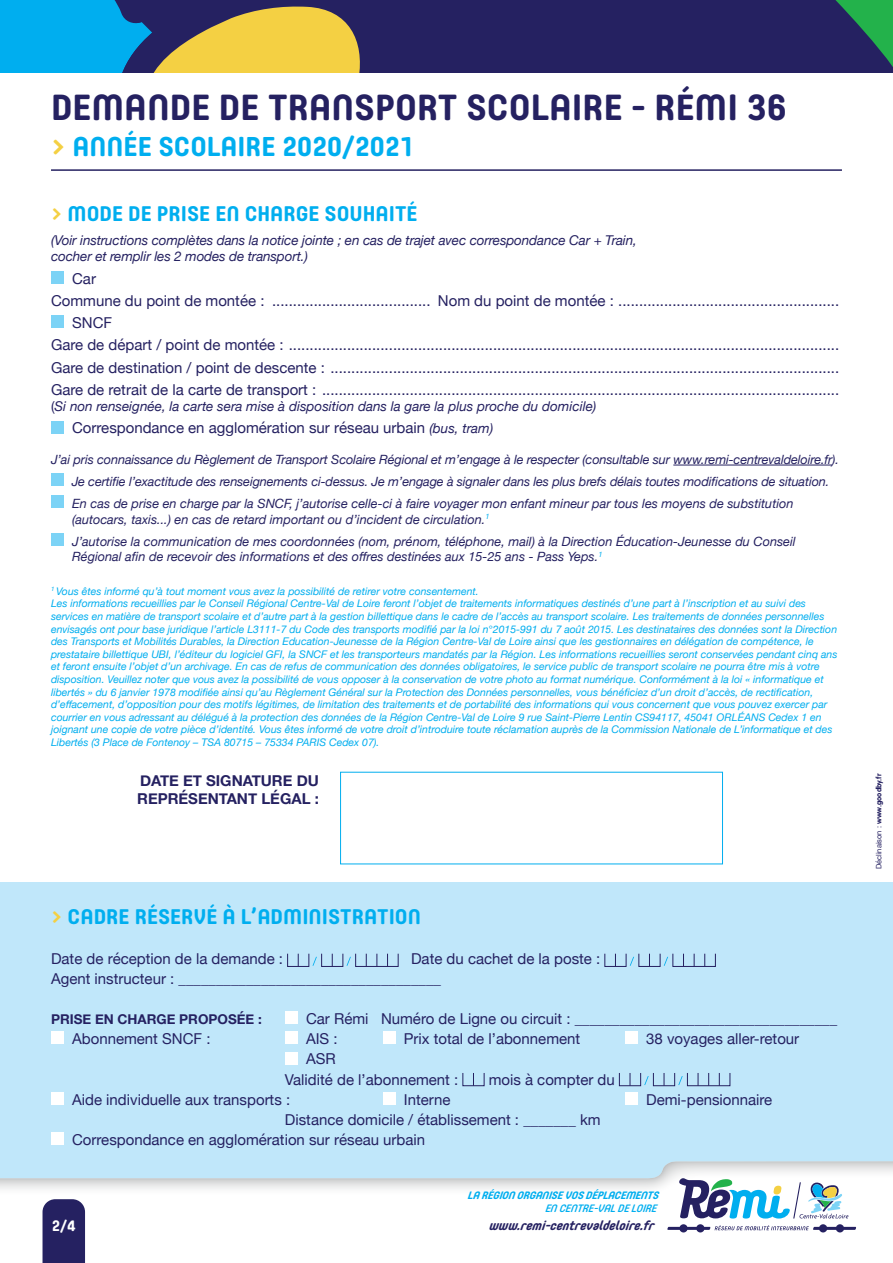
<style>
.page{position:relative;width:893px;height:1263px;background:#fff}
.page>*{position:absolute;margin:0;border:0;box-sizing:border-box;transform-origin:0 0}
.t1{font:700 36px "Core Mellow 65";color:#252161}
.t2{font:700 27px "Core Mellow 65";color:#00aeef}
.t3{font:700 21px "Core Mellow 65";color:#00aeef}
.t4{font:15px/20.1px "Helvetica Neue";color:#252161}
.t5{font:700 15px/18px "Helvetica Neue";color:#252161}
.t6{font:700 15px "Core Mellow 65";color:#fff}
.t7{font:italic 13.5px/16.2px "Helvetica Neue";letter-spacing:-.01em;color:#252161}
.t8{font:700 13.5px "Helvetica Neue";color:#252161}
.t9{font:italic 700 13.05px "Core Mellow 65";color:#252161}
.t10{font:italic 12.75px/22.2px "Helvetica Neue";color:#252161}
.t11{font:italic 700 10.65px "Core Mellow 65";letter-spacing:-.025em;color:#00aeef}
.t12{font:italic 500 10.65px "Core Mellow 55";color:#00aeef}
.t13{font:italic 10.5px/12.6px "Helvetica Neue";color:#00aeef}
.t14{font:700 7.5px "VAG Rounded";color:#252161}
.s1{color:#f4d043}
.s2{font-style:normal}
.s3{font-style:italic;font-size:13.5px}
.s4{font-family:"Helvetica Neue";font-weight:400}
</style>
<div class="page">
<div style="left:0;top:0;width:893px;height:72px;background:#252161"></div>
<svg style="left:0;top:0;width:360px;height:72px"></svg>
<svg style="left:822px;top:0;width:71px;height:73px"></svg>
<div style="left:0;top:882px;width:893px;height:317px;background:#c0e7fa"></div>
<div style="left:51px;top:271px;width:13px;height:13px;background:#7cd3f6"></div>
<div style="left:51px;top:315px;width:13px;height:13px;background:#7cd3f6"></div>
<div style="left:51px;top:421px;width:13px;height:12px;background:#7cd3f6"></div>
<hr style="left:673px;top:465px;width:159px;height:1px;background:#252161">
<div style="left:51px;top:473px;width:13px;height:13px;background:#7cd3f6"></div>
<div style="left:51px;top:495px;width:13px;height:13px;background:#7cd3f6"></div>
<div style="left:51px;top:533px;width:13px;height:13px;background:#7cd3f6"></div>
<hr style="left:51px;top:169px;width:791px;height:2px;background:#252161">
<svg style="left:0;top:1161px;width:893px;height:102px"></svg>
<svg style="left:667px;top:1224px;width:189px;height:8px"></svg>
<svg style="left:679px;top:1178px;width:169px;height:40px"></svg>
<div style="left:43px;top:1199px;width:42px;height:64px;background:#252161"></div>
<div style="left:287px;top:953px;width:22px;height:14px;border:1px solid #252161"></div>
<svg style="left:298px;top:954px;width:1px;height:12px"></svg>
<div style="left:321px;top:953px;width:22px;height:14px;border:1px solid #252161"></div>
<svg style="left:312px;top:954px;width:39px;height:12px"></svg>
<div style="left:355px;top:953px;width:44px;height:14px;border:1px solid #252161"></div>
<svg style="left:366px;top:954px;width:1px;height:12px"></svg>
<svg style="left:377px;top:954px;width:1px;height:12px"></svg>
<svg style="left:387px;top:954px;width:1px;height:12px"></svg>
<div style="left:604px;top:953px;width:22px;height:14px;border:1px solid #252161"></div>
<svg style="left:615px;top:954px;width:1px;height:12px"></svg>
<div style="left:638px;top:953px;width:22px;height:14px;border:1px solid #252161"></div>
<svg style="left:630px;top:954px;width:38px;height:12px"></svg>
<div style="left:672px;top:953px;width:44px;height:14px;border:1px solid #252161"></div>
<svg style="left:683px;top:954px;width:1px;height:12px"></svg>
<svg style="left:694px;top:954px;width:1px;height:12px"></svg>
<svg style="left:704px;top:954px;width:1px;height:12px"></svg>
<div style="left:285px;top:1011px;width:13px;height:13px;background:#fff"></div>
<div style="left:51px;top:1031px;width:13px;height:13px;background:#fff"></div>
<div style="left:285px;top:1031px;width:13px;height:13px;background:#fff"></div>
<div style="left:383px;top:1031px;width:12px;height:13px;background:#fff"></div>
<div style="left:625px;top:1031px;width:13px;height:13px;background:#fff"></div>
<div style="left:285px;top:1052px;width:13px;height:12px;background:#fff"></div>
<div style="left:462px;top:1072px;width:22px;height:14px;border:1px solid #252161"></div>
<svg style="left:473px;top:1073px;width:1px;height:13px"></svg>
<div style="left:619px;top:1072px;width:22px;height:14px;border:1px solid #252161"></div>
<svg style="left:630px;top:1073px;width:1px;height:13px"></svg>
<svg style="left:644px;top:1073px;width:39px;height:13px"></svg>
<div style="left:687px;top:1072px;width:43px;height:14px;border:1px solid #252161"></div>
<svg style="left:698px;top:1073px;width:1px;height:13px"></svg>
<svg style="left:708px;top:1073px;width:1px;height:13px"></svg>
<svg style="left:719px;top:1073px;width:1px;height:13px"></svg>
<div style="left:51px;top:1092px;width:13px;height:13px;background:#fff"></div>
<div style="left:383px;top:1092px;width:12px;height:13px;background:#fff"></div>
<div style="left:625px;top:1092px;width:13px;height:13px;background:#fff"></div>
<div style="left:51px;top:1132px;width:13px;height:13px;background:#fff"></div>
<h1 class="t1" style="left:51px;top:80px;width:737px">DEMANDE DE TRANSPORT SCOLAIRE - RÉMI 36</h1>
<h2 class="t2" style="left:51px;top:126px;width:365px"><span class="s1">&gt;</span> ANNÉE SCOLAIRE 2020/2021</h2>
<h3 class="t3" style="left:51px;top:197px;width:368px"><span class="s1">&gt;</span> MODE DE PRISE EN CHARGE SOUHAITÉ</h3>
<p class="t7" style="left:51px;top:233px;width:587px">(Voir instructions complètes dans la notice jointe ; en cas de trajet avec correspondance Car + Train, cocher et remplir les 2 modes de transport.)</p>
<h3 class="t4" style="left:72px;top:269px;width:25px">Car</h3>
<h3 class="t4" style="left:51px;top:291px;width:790px">Commune du point de montée : ...................................... Nom du point de montée : .....................................................</h3>
<h3 class="t4" style="left:72px;top:314px;width:41px">SNCF</h3>
<h3 class="t4" style="left:51px;top:336px;width:790px">Gare de départ / point de montée : ....................................................................................................................................</h3>
<h3 class="t4" style="left:51px;top:358px;width:790px">Gare de destination / point de descente : ..........................................................................................................................</h3>
<h3 class="t4" style="left:51px;top:380px;width:790px">Gare de retrait de la carte de transport : ............................................................................................................................</h3>
<p class="t7" style="left:51px;top:399px;width:547px"><span class="s2">(</span>Si non renseignée, la carte sera mise à disposition dans la gare la plus proche du domicile)</p>
<h3 class="t4" style="left:72px;top:419px;width:423px">Correspondance en agglomération sur réseau urbain <span class="s3">(bus, tram)</span></h3>
<p class="t10" style="left:72px;top:449px;width:769px;text-indent:-21px">J’ai pris connaissance du Règlement de Transport Scolaire Régional et m’engage à le respecter (consultable sur www.remi-centrevaldeloire.fr).<br>Je certifie l’exactitude des renseignements ci-dessus. Je m’engage à signaler dans les plus brefs délais toutes modifications de situation.<br>En cas de prise en charge par la SNCF, j’autorise celle-ci à faire voyager mon enfant mineur par tous les moyens de substitution</p>
<p class="t10" style="left:72px;top:509px;width:725px">(autocars, taxis...) en cas de retard important ou d’incident de circulation.<sup>1<br></sup>J’autorise la communication de mes coordonnées (nom, prénom, téléphone, mail) à la Direction Éducation-Jeunesse du Conseil</p>
<p class="t10" style="left:72px;top:546px;width:532px">Régional afin de recevoir des informations et des offres destinées aux 15-25 ans - Pass Yeps.<sup>1</sup></p>
<p class="t13" style="left:51px;top:585px;width:788px"><sup>1</sup> Vous êtes informé qu’à tout moment vous avez la possibilité de retirer votre consentement.<br>Les informations recueillies par le Conseil Régional Centre-Val de Loire feront l’objet de traitements informatiques destinés d’une part à l’inscription et au suivi des services en matière de transport scolaire et d’autre part à la gestion billettique dans le cadre de l’accès au transport scolaire. Les traitements de données personnelles envisagés ont pour base juridique l’article L3111-7 du Code des transports modifié par la loi n°2015-991 du 7 août 2015. Les destinataires des données sont la Direction des Transports et Mobilités Durables, la Direction Education-Jeunesse de la Région Centre-Val de Loire ainsi que les gestionnaires en délégation de compétence, le prestataire billettique UBI, l’éditeur du logiciel GFI, la SNCF et les transporteurs mandatés par la Région. Les informations recueillies seront conservées pendant cinq ans et feront ensuite l’objet d’un archivage. En cas de refus de communication des données obligatoires, le service public de transport scolaire ne pourra être mis à votre disposition. Veuillez noter que vous avez la possibilité de vous opposer à la conservation de votre photo au format numérique. Conformément à la loi « informatique et libertés » du 6 janvier 1978 modifiée ainsi qu’au Règlement Général sur la Protection des Données personnelles, vous bénéficiez d’un droit d’accès, de rectification, d’effacement, d’opposition pour des motifs légitimes, de limitation des traitements et de portabilité des informations qui vous concernent que vous pouvez exercer par courrier en vous adressant au délégué à la protection des données de la Région Centre-Val de Loire 9 rue Saint-Pierre Lentin CS94117, 45041 ORLÉANS Cedex 1 en joignant une copie de votre pièce d’identité. Vous êtes informé de votre droit d’introduire toute réclamation auprès de la Commission Nationale de L’informatique et des Libertés (3 Place de Fontenoy – TSA 80715 – 75334 PARIS Cedex 07).</p>
<h3 class="t5" style="left:137px;top:772px;width:183px">DATE ET SIGNATURE DU<br>REPRÉSENTANT LÉGAL :</h3>
<h3 class="t3" style="left:51px;top:900px;width:371px"><span class="s1">&gt;</span> CADRE RÉSERVÉ À L’ADMINISTRATION</h3>
<h3 class="t4" style="left:51px;top:949px;width:234px">Date de réception de la demande :</h3>
<h3 class="t4" style="left:51px;top:949px;width:551px;text-indent:360px">Date du cachet de la poste :<br>Agent instructeur : ___________________________________</h3>
<p class="t8" style="left:51px;top:1009px;width:212px">PRISE EN CHARGE PROPOSÉE :</p>
<h3 class="t4" style="left:306px;top:1010px;width:533px">Car Rémi Numéro de Ligne ou circuit : ___________________________________</h3>
<h3 class="t4" style="left:72px;top:1030px;width:140px">Abonnement SNCF :</h3>
<h3 class="t4" style="left:306px;top:1030px;width:33px">AIS :</h3>
<h3 class="t4" style="left:404px;top:1030px;width:178px">Prix total de l’abonnement</h3>
<h3 class="t4" style="left:646px;top:1030px;width:155px">38 voyages aller-retour</h3>
<h3 class="t4" style="left:285px;top:1050px;width:175px;text-indent:21px">ASR<br>Validité de l’abonnement :</h3>
<h3 class="t4" style="left:489px;top:1070px;width:128px">mois à compter du</h3>
<h3 class="t4" style="left:72px;top:1090px;width:220px">Aide individuelle aux transports :</h3>
<h3 class="t4" style="left:404px;top:1090px;width:48px">Interne</h3>
<h3 class="t4" style="left:646px;top:1090px;width:128px">Demi-pensionnaire</h3>
<h3 class="t4" style="left:72px;top:1110px;width:530px;text-indent:213px">Distance domicile / établissement : _______ km<br>Correspondance en agglomération sur réseau urbain</h3>
<p class="t11" style="left:467px;top:1187px;width:195px">LA RÉGION ORGANISE VOS DÉPLACEMENTS</p>
<p class="t12" style="left:545px;top:1200px;width:113px">EN CENTRE -VAL DE LOIRE</p>
<h3 class="t6" style="left:52px;top:1215px;width:25px">2/4</h3>
<p class="t9" style="left:489px;top:1215px;width:169px">www.remi-centrevaldeloire.fr</p>
<p class="t14" style="left:874px;top:869px;width:97px;rotate:-90deg"><span class="s4">Déclinaison :</span> www.goodby.fr</p>
</div>
